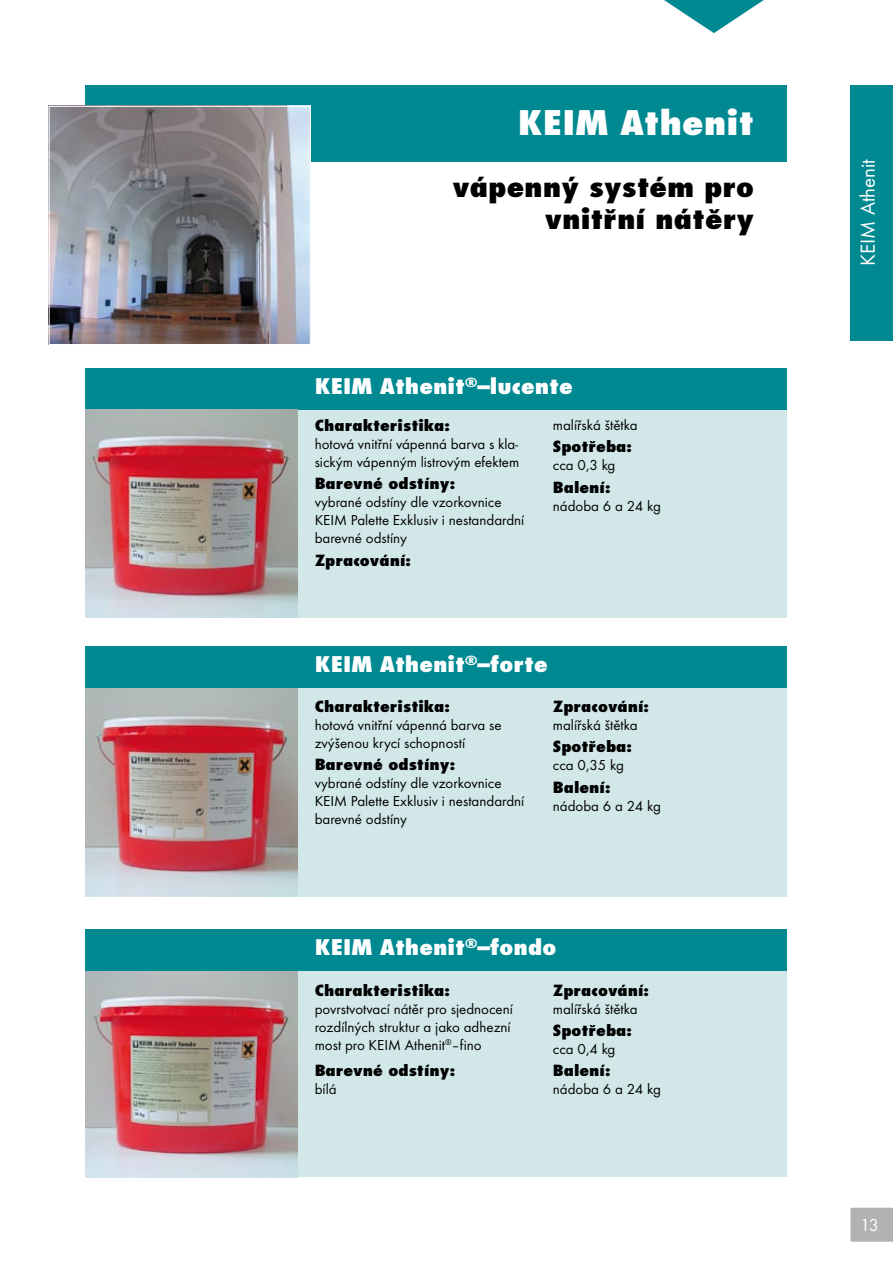
<style>
.page{position:relative;width:893px;height:1263px;background:#fff}
.page>*{position:absolute;margin:0;border:0;box-sizing:border-box;transform-origin:0 0}
.t1{font:33px "Futura Extra Bold AEE";color:#fff;scale:1.2 1}
.t2{font:27px/32.4px "Futura Extra Bold AEE";color:#000;text-align:right;scale:1.2 1}
.t3{font:21px "Futura Extra Bold AEE";color:#fff;scale:1.2 1}
.t4{font:21px "Futura TEE";color:#fff}
.t5{font:18px "Futura TEE";color:#fff}
.t6{font:15px/18px "Futura TEE";color:#000}
.t7{font:15px "Futura Extra Bold AEE";color:#000;scale:1.2 1}
</style>
<div class="page">
<svg style="left:850px;top:1208px;width:43px;height:34px"></svg>
<div style="left:85px;top:85px;width:702px;height:77px;background:#008991"></div>
<div style="left:85px;top:370px;width:702px;height:247px;background:#d1e7e8"></div>
<div style="left:85px;top:368px;width:702px;height:42px;background:#008991"></div>
<div style="left:85px;top:930px;width:702px;height:247px;background:#d1e7e8"></div>
<img style="left:85px;top:970px;width:213px;height:208px">
<div style="left:85px;top:929px;width:702px;height:41px;background:#008991"></div>
<div style="left:85px;top:648px;width:702px;height:249px;background:#d1e7e8"></div>
<div style="left:85px;top:646px;width:702px;height:42px;background:#008991"></div>
<svg style="left:664px;top:0;width:100px;height:33px"></svg>
<img style="left:85px;top:409px;width:213px;height:208px">
<img style="left:85px;top:688px;width:213px;height:208px">
<div style="left:850px;top:85px;width:43px;height:255px;background:#008991"></div>
<img style="left:51px;top:108px;width:258px;height:235px">
<div style="left:49px;top:106px;width:262px;height:239px;border:1px solid #fff"></div>
<h1 class="t1" style="left:518px;top:100px;width:199px">KEIM Athenit</h1>
<h2 class="t2" style="left:453px;top:170px;width:253px">vápenný systém pro vnitřní nátěry</h2>
<h3 class="t3" style="left:315px;top:372px;width:217px">KEIM Athenit<sup>®</sup>–lucente</h3>
<p class="t7" style="left:315px;top:415px;width:114px">Charakteristika:</p>
<p class="t6" style="left:315px;top:435px;width:206px">hotová vnitřní vápenná barva s kla&shy;sickým vápenným listrovým efektem</p>
<p class="t7" style="left:315px;top:474px;width:119px">Barevné odstíny:</p>
<p class="t6" style="left:315px;top:493px;width:211px">vybrané odstíny dle vzorkovnice<br>KEIM Palette Exklusiv i nestandardní barevné odstíny</p>
<p class="t7" style="left:315px;top:550px;width:82px">Zpracování:</p>
<p class="t6" style="left:553px;top:416px;width:86px">malířská štětka</p>
<p class="t7" style="left:553px;top:437px;width:67px">Spotřeba:</p>
<p class="t6" style="left:553px;top:456px;width:64px">cca 0,3 kg</p>
<p class="t7" style="left:553px;top:477px;width:50px">Balení:</p>
<p class="t6" style="left:553px;top:497px;width:110px">nádoba 6 a 24 kg</p>
<h3 class="t3" style="left:315px;top:650px;width:196px">KEIM Athenit<sup>®</sup>–forte</h3>
<p class="t7" style="left:315px;top:696px;width:114px">Charakteristika:</p>
<p class="t6" style="left:315px;top:716px;width:188px">hotová vnitřní vápenná barva se zvýšenou krycí schopností</p>
<p class="t7" style="left:315px;top:755px;width:119px">Barevné odstíny:</p>
<p class="t6" style="left:315px;top:774px;width:211px">vybrané odstíny dle vzorkovnice<br>KEIM Palette Exklusiv i nestandardní barevné odstíny</p>
<p class="t7" style="left:553px;top:696px;width:82px">Zpracování:</p>
<p class="t6" style="left:553px;top:716px;width:86px">malířská štětka</p>
<p class="t7" style="left:553px;top:737px;width:67px">Spotřeba:</p>
<p class="t6" style="left:553px;top:756px;width:73px">cca 0,3 5 kg</p>
<p class="t7" style="left:553px;top:777px;width:50px">Balení:</p>
<p class="t6" style="left:553px;top:796px;width:110px">nádoba 6 a 24 kg</p>
<h3 class="t3" style="left:315px;top:933px;width:203px">KEIM Athenit<sup>®</sup>–fondo</h3>
<p class="t7" style="left:315px;top:980px;width:114px">Charakteristika:</p>
<p class="t6" style="left:315px;top:999px;width:200px">povrstvotvací nátěr pro sjednocení rozdílných struktur a jako adhezní most pro KEIM Athenit<sup>®</sup>–fino</p>
<p class="t7" style="left:315px;top:1061px;width:119px">Barevné odstíny:</p>
<p class="t6" style="left:315px;top:1080px;width:23px">bílá</p>
<p class="t7" style="left:553px;top:980px;width:82px">Zpracování:</p>
<p class="t6" style="left:553px;top:999px;width:86px">malířská štětka</p>
<p class="t7" style="left:553px;top:1020px;width:67px">Spotřeba:</p>
<p class="t6" style="left:553px;top:1040px;width:64px">cca 0,4 kg</p>
<p class="t7" style="left:553px;top:1061px;width:50px">Balení:</p>
<p class="t6" style="left:553px;top:1080px;width:110px">nádoba 6 a 24 kg</p>
<h3 class="t4" style="left:855px;top:266px;width:108px;rotate:-90deg">KEIM Athenit</h3>
<p class="t5" style="left:860px;top:1215px;width:18px">13</p>
</div>
